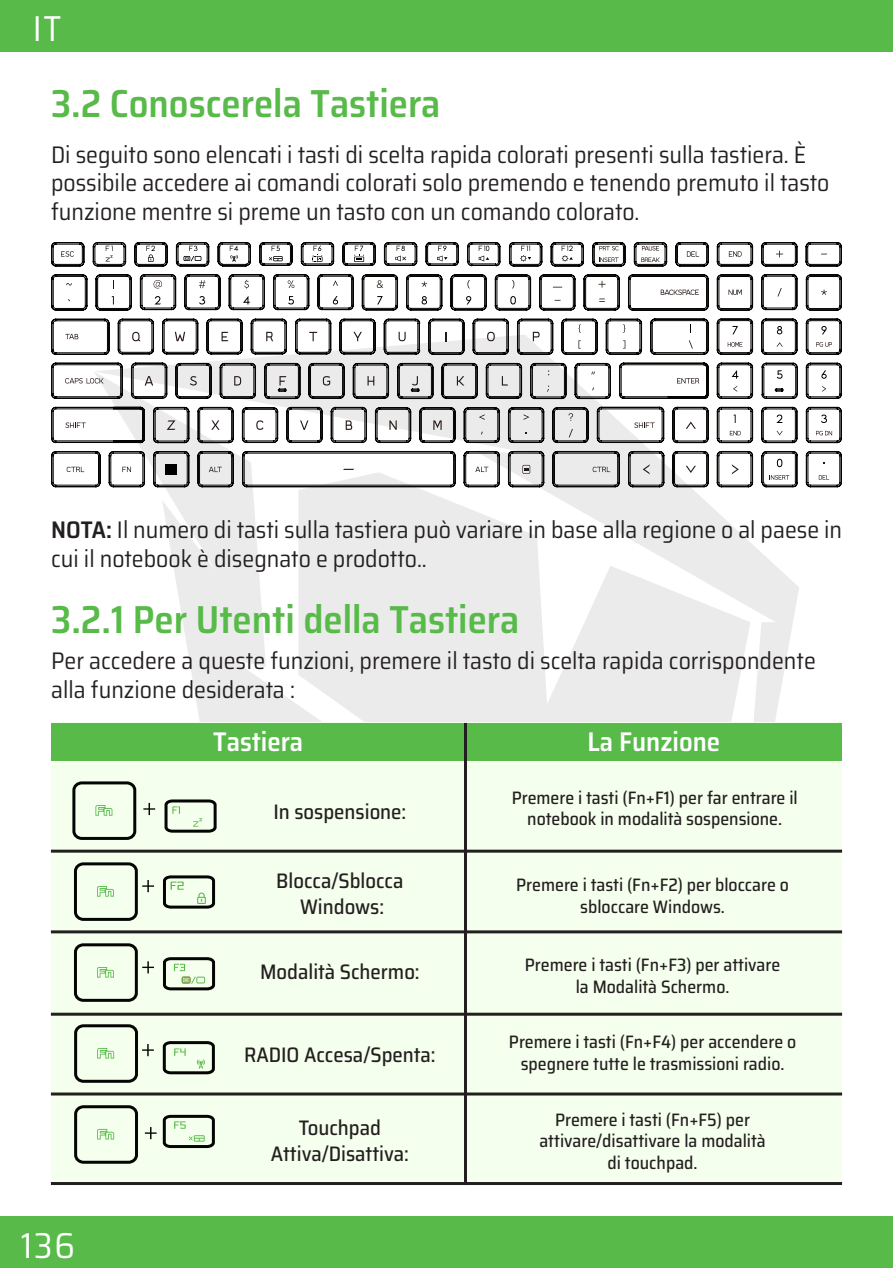
<style>
.page{position:relative;width:893px;height:1268px;background:#fff}
.page>*{position:absolute;margin:0;border:0;box-sizing:border-box;transform-origin:0 0}
.Başlık_Lvl-2{font:600 semi-condensed 39px "Saira";color:#58ba49}
.t1{font:semi-condensed 36px "Saira";color:#fff}
.t2{font:600 semi-condensed 27px "Saira";color:#fff}
.t3{font:semi-condensed 24px/28.8px "Saira";color:#231f20}
.Tablo_Tab{font:500 semi-condensed 21px "Saira";color:#231f20}
.Tablo_Tab-2{font:500 semi-condensed 18px/21.6px "Saira";color:#231f20;text-align:center}
.s1{font-weight:600}
</style>
<div class="page">
<div style="left:0;top:0;width:893px;height:51px;background:#58ba49"></div>
<div style="left:0;top:1216px;width:893px;height:51px;background:#58ba49"></div>
<svg style="left:768px;top:487px;width:31px;height:235px"></svg>
<svg style="left:94px;top:487px;width:674px;height:235px"></svg>
<svg style="left:298px;top:487px;width:452px;height:235px;fill:#ebebec"></svg>
<div style="left:51px;top:722px;width:791px;height:462px;background:#f5ffed"></div>
<div style="left:51px;top:722px;width:791px;height:38px;background:#58ba49"></div>
<svg style="left:143px;top:802px;width:12px;height:12px"></svg>
<div style="left:72px;top:781px;width:64px;height:58px;border:3px solid #040503;border-radius:8px"></div>
<svg style="left:95px;top:805px;width:17px;height:10px"></svg>
<svg style="left:164px;top:799px;width:53px;height:34px"></svg>
<svg style="left:142px;top:880px;width:12px;height:12px"></svg>
<div style="left:74px;top:862px;width:64px;height:58px;border:3px solid #040503;border-radius:8px"></div>
<svg style="left:97px;top:886px;width:17px;height:10px"></svg>
<svg style="left:163px;top:875px;width:53px;height:34px"></svg>
<svg style="left:142px;top:961px;width:12px;height:12px"></svg>
<div style="left:74px;top:943px;width:64px;height:58px;border:3px solid #040503;border-radius:8px"></div>
<svg style="left:97px;top:967px;width:17px;height:10px"></svg>
<svg style="left:163px;top:957px;width:53px;height:34px"></svg>
<svg style="left:142px;top:1044px;width:12px;height:11px"></svg>
<div style="left:74px;top:1024px;width:64px;height:58px;border:3px solid #040503;border-radius:8px"></div>
<svg style="left:97px;top:1048px;width:17px;height:10px"></svg>
<svg style="left:162px;top:1041px;width:53px;height:34px"></svg>
<svg style="left:74px;top:1105px;width:141px;height:59px"></svg>
<hr style="left:464px;top:722px;width:3px;height:462px;background:#231f20">
<hr style="left:51px;top:849px;width:791px;height:3px;background:#231f20">
<hr style="left:51px;top:930px;width:791px;height:3px;background:#231f20">
<hr style="left:51px;top:1012px;width:791px;height:3px;background:#231f20">
<hr style="left:51px;top:1092px;width:791px;height:3px;background:#231f20">
<hr style="left:51px;top:1181px;width:791px;height:3px;background:#231f20">
<svg style="left:51px;top:242px;width:191px;height:245px"></svg>
<svg style="left:242px;top:242px;width:600px;height:245px"></svg>
<svg style="left:166px;top:464px;width:10px;height:10px"></svg>
<svg style="left:122px;top:466px;width:9px;height:6px"></svg>
<svg style="left:209px;top:466px;width:13px;height:6px"></svg>
<svg style="left:343px;top:468px;width:11px;height:2px"></svg>
<svg style="left:61px;top:251px;width:13px;height:6px"></svg>
<svg style="left:475px;top:466px;width:14px;height:6px"></svg>
<svg style="left:593px;top:466px;width:17px;height:6px"></svg>
<svg style="left:523px;top:465px;width:7px;height:8px"></svg>
<svg style="left:524px;top:467px;width:4px;height:4px"></svg>
<svg style="left:66px;top:283px;width:6px;height:2px"></svg>
<svg style="left:686px;top:421px;width:10px;height:7px"></svg>
<svg style="left:686px;top:465px;width:10px;height:8px"></svg>
<svg style="left:689px;top:340px;width:4px;height:8px"></svg>
<svg style="left:677px;top:378px;width:22px;height:5px"></svg>
<svg style="left:687px;top:251px;width:12px;height:5px"></svg>
<svg style="left:642px;top:246px;width:17px;height:4px"></svg>
<svg style="left:599px;top:246px;width:20px;height:4px"></svg>
<svg style="left:599px;top:257px;width:20px;height:5px"></svg>
<svg style="left:106px;top:246px;width:7px;height:15px"></svg>
<svg style="left:146px;top:246px;width:9px;height:16px"></svg>
<svg style="left:520px;top:246px;width:11px;height:15px"></svg>
<svg style="left:562px;top:246px;width:11px;height:15px"></svg>
<svg style="left:217px;top:242px;width:284px;height:24px"></svg>
<svg style="left:183px;top:246px;width:18px;height:15px"></svg>
<svg style="left:112px;top:274px;width:543px;height:169px"></svg>
<svg style="left:643px;top:464px;width:7px;height:10px"></svg>
<svg style="left:732px;top:464px;width:7px;height:10px"></svg>
<svg style="left:730px;top:431px;width:11px;height:4px"></svg>
<svg style="left:728px;top:342px;width:15px;height:4px"></svg>
<svg style="left:728px;top:289px;width:14px;height:6px"></svg>
<svg style="left:729px;top:251px;width:13px;height:5px"></svg>
<svg style="left:776px;top:251px;width:7px;height:6px"></svg>
<svg style="left:733px;top:385px;width:4px;height:7px"></svg>
<svg style="left:733px;top:414px;width:3px;height:9px"></svg>
<svg style="left:732px;top:370px;width:7px;height:8px"></svg>
<svg style="left:732px;top:326px;width:6px;height:8px"></svg>
<svg style="left:761px;top:274px;width:81px;height:213px"></svg>
<svg style="left:641px;top:257px;width:19px;height:5px"></svg>
<svg style="left:65px;top:378px;width:39px;height:5px"></svg>
<svg style="left:67px;top:466px;width:17px;height:6px"></svg>
<svg style="left:65px;top:334px;width:13px;height:5px"></svg>
<svg style="left:65px;top:422px;width:21px;height:6px"></svg>
<svg style="left:661px;top:289px;width:38px;height:6px"></svg>
<h2 class="t1" style="left:33px;top:-1px;width:30px">IT</h2>
<p class="Başlık_Lvl-2" style="left:51px;top:71px;width:391px">3.2 Conoscerela Tastiera</p>
<p class="t3" style="left:51px;top:139px;width:780px">Di seguito sono elencati i tasti di scelta rapida colorati presenti sulla tastiera. È possibile accedere ai comandi colorati solo premendo e tenendo premuto il tasto funzione mentre si preme un tasto con un comando colorato.</p>
<p class="t3" style="left:51px;top:514px;width:792px"><span class="s1">NOTA:</span> Il numero di tasti sulla tastiera può variare in base alla regione o al paese in cui il notebook è disegnato e prodotto..</p>
<p class="Başlık_Lvl-2" style="left:51px;top:587px;width:470px">3.2.1 Per Utenti della Tastiera</p>
<p class="t3" style="left:51px;top:645px;width:766px">Per accedere a queste funzioni, premere il tasto di scelta rapida corrispondente alla funzione desiderata :</p>
<p class="t2" style="left:213px;top:720px;width:91px">Tastiera</p>
<p class="t2" style="left:587px;top:720px;width:134px">La Funzione</p>
<h2 class="t1" style="left:21px;top:1215px;width:56px">136</h2>
<p class="Tablo_Tab" style="left:273px;top:794px;width:134px">In sospensione:</p>
<p class="Tablo_Tab" style="left:276px;top:863px;width:129px">Blocca/Sblocca</p>
<p class="Tablo_Tab" style="left:300px;top:889px;width:85px">Windows:</p>
<p class="Tablo_Tab" style="left:260px;top:954px;width:161px">Modalità Schermo:</p>
<p class="Tablo_Tab" style="left:244px;top:1037px;width:193px">RADIO Accesa/Spenta:</p>
<p class="Tablo_Tab" style="left:299px;top:1110px;width:84px">Touchpad</p>
<p class="Tablo_Tab" style="left:271px;top:1135px;width:140px">Attiva/Disattiva:</p>
<p class="Tablo_Tab-2" style="left:512px;top:785px;width:288px">Premere i tasti (Fn+F1) per far entrare il notebook in modalità sospensione.</p>
<p class="Tablo_Tab-2" style="left:516px;top:873px;width:274px">Premere i tasti (Fn+F2) per bloccare o</p>
<p class="Tablo_Tab-2" style="left:580px;top:895px;width:146px">sbloccare Windows.</p>
<p class="Tablo_Tab-2" style="left:525px;top:953px;width:257px">Premere i tasti (Fn+F3) per attivare</p>
<p class="Tablo_Tab-2" style="left:576px;top:974px;width:155px">la Modalità Schermo.</p>
<p class="Tablo_Tab-2" style="left:509px;top:1030px;width:289px">Premere i tasti (Fn+F4) per accendere o spegnere tutte le trasmissioni radio.</p>
<p class="Tablo_Tab-2" style="left:555px;top:1107px;width:197px">Premere i tasti (Fn+F5) per</p>
<p class="Tablo_Tab-2" style="left:539px;top:1129px;width:228px">attivare/disattivare la modalità</p>
<p class="Tablo_Tab-2" style="left:608px;top:1150px;width:92px">di touchpad.</p>
</div>
